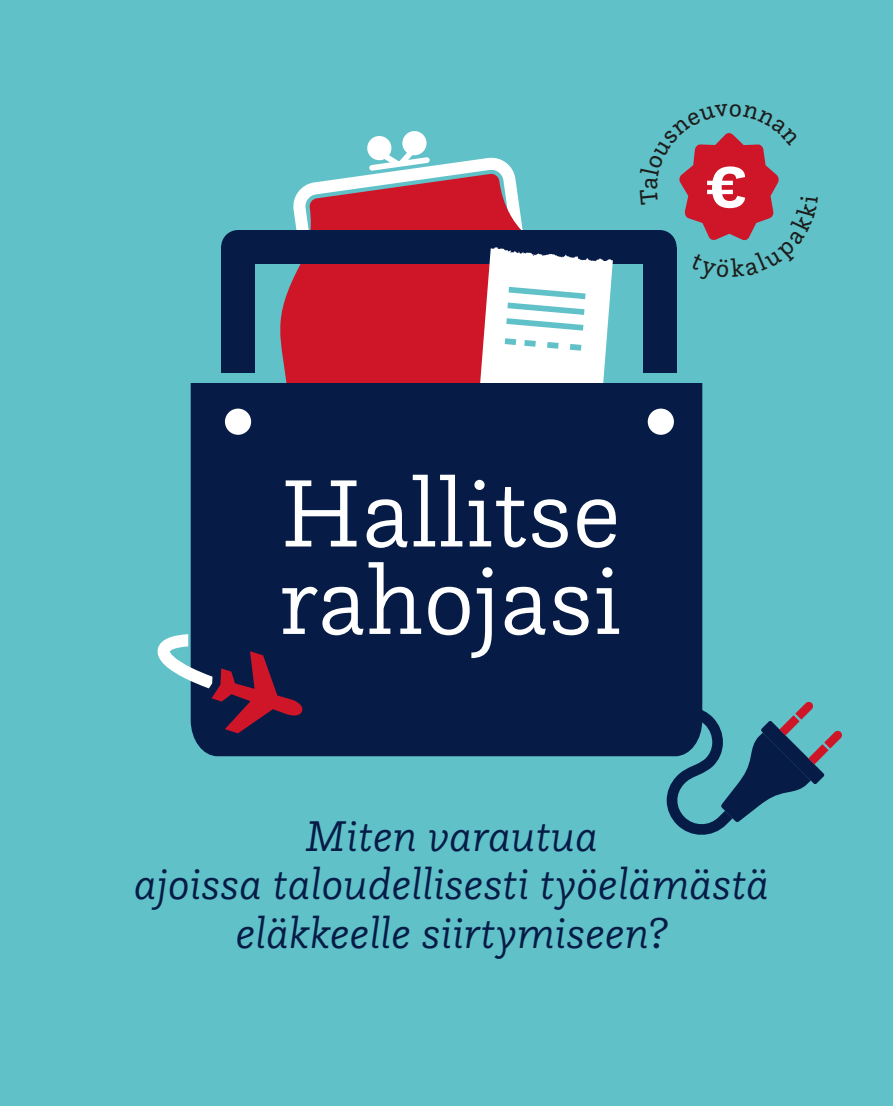
<style>
.page{position:relative;width:893px;height:1106px;background:#60c1c9}
.page>*{position:absolute;margin:0;border:0;box-sizing:border-box;transform-origin:0 0}
.t1{font:300 99.9px/87.4px "Questa Slab";color:#fff}
.t2{font:700 72px "Questa Slab";color:#fff}
.t3{font:italic 300 45px/48.6px "Questa Slab";color:#061c47;text-align:center}
</style>
<div class="page">
<svg style="left:269px;top:263px;width:23px;height:120px"></svg>
<div style="left:238px;top:230px;width:422px;height:33px;background:#061c47"></div>
<div style="left:221px;top:247px;width:34px;height:126px;background:#061c47"></div>
<div style="left:643px;top:248px;width:34px;height:125px;background:#061c47"></div>
<div style="left:221px;top:230px;width:34px;height:33px;background:#061c47;border-radius:50%"></div>
<svg style="left:667px;top:701px;width:175px;height:134px"></svg>
<svg style="left:292px;top:131px;width:321px;height:252px"></svg>
<div style="left:191px;top:383px;width:511px;height:373px;background:#061c47"></div>
<div style="left:225px;top:408px;width:26px;height:27px;background:#fff;border-radius:50%"></div>
<div style="left:648px;top:408px;width:26px;height:27px;background:#fff;border-radius:50%"></div>
<svg style="left:157px;top:634px;width:146px;height:99px"></svg>
<svg style="left:640px;top:133px;width:139px;height:131px"></svg>
<h2 class="t2" style="left:708px;top:137px;width:40px">€</h2>
<h1 class="t1" style="left:279px;top:466px;width:345px">Hallitse rahojasi</h1>
<h2 class="t3" style="left:134px;top:810px;width:636px">Miten varautua<br>ajoissa taloudellisesti työelämästä eläkkeelle siirtymiseen?</h2>
</div>
